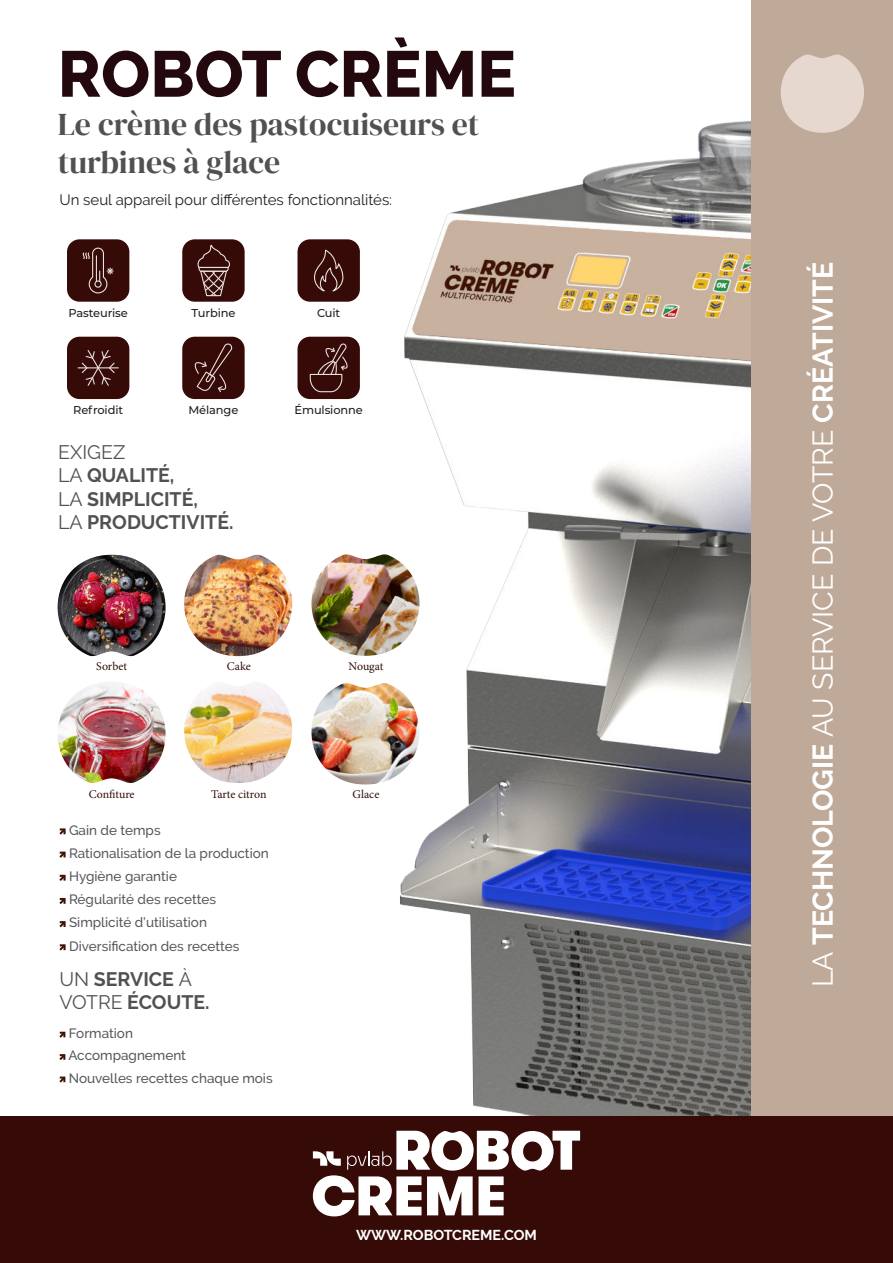
<style>
.page{position:relative;width:893px;height:1263px;background:#fff}
.page>*{position:absolute;margin:0;border:0;box-sizing:border-box;transform-origin:0 0}
.t1{font:800 64.65px "Raleway";color:#23090e}
.t2{font:31.8px/38.1px "DM Serif Display";color:#505252}
.t3{font:700 28.5px "Raleway";color:#fff}
.t4{font:700 19.5px/23.4px "Raleway";color:#505252}
.t5{font:15px "Raleway";color:#231f20}
.t6{font:700 14.25px "Raleway";color:#fff}
.t7{font:500 13.5px/23.1px "Raleway";color:#57585a}
.t8{font:11.85px "Minion Pro";color:#320d0a}
.t9{font:500 11.4px "Montserrat";letter-spacing:-.01em;color:#231f20}
.s1{font-weight:400}
</style>
<div class="page">
<img style="left:369px;top:71px;width:383px;height:1045px">
<div style="left:752px;top:0;width:141px;height:1116px;background:#bfaa99"></div>
<div style="left:0;top:1116px;width:893px;height:147px;background:#360a07"></div>
<svg style="left:313px;top:1131px;width:267px;height:85px"></svg>
<svg style="left:781px;top:54px;width:83px;height:79px"></svg>
<svg style="left:59px;top:828px;width:7px;height:7px"></svg>
<svg style="left:59px;top:851px;width:7px;height:7px"></svg>
<svg style="left:59px;top:874px;width:7px;height:7px"></svg>
<svg style="left:59px;top:898px;width:7px;height:6px"></svg>
<svg style="left:59px;top:921px;width:7px;height:7px"></svg>
<svg style="left:59px;top:944px;width:7px;height:7px"></svg>
<svg style="left:59px;top:1031px;width:7px;height:7px"></svg>
<svg style="left:59px;top:1054px;width:7px;height:6px"></svg>
<svg style="left:59px;top:1076px;width:7px;height:7px"></svg>
<img style="left:58px;top:555px;width:108px;height:102px">
<img style="left:184px;top:555px;width:108px;height:101px">
<img style="left:311px;top:554px;width:108px;height:102px">
<img style="left:58px;top:682px;width:108px;height:101px">
<img style="left:184px;top:682px;width:108px;height:101px">
<img style="left:311px;top:681px;width:108px;height:103px">
<div style="left:297px;top:337px;width:63px;height:62px;background:#360a07;border-radius:13px"></div>
<svg style="left:309px;top:343px;width:39px;height:50px"></svg>
<div style="left:67px;top:239px;width:62px;height:63px;background:#360a07;border-radius:13px"></div>
<svg style="left:82px;top:247px;width:32px;height:47px"></svg>
<div style="left:182px;top:239px;width:63px;height:63px;background:#360a07;border-radius:13px"></div>
<svg style="left:197px;top:244px;width:33px;height:53px"></svg>
<div style="left:297px;top:239px;width:63px;height:63px;background:#360a07;border-radius:13px"></div>
<svg style="left:314px;top:249px;width:30px;height:43px"></svg>
<div style="left:67px;top:337px;width:62px;height:62px;background:#360a07;border-radius:13px"></div>
<svg style="left:78px;top:350px;width:40px;height:36px"></svg>
<div style="left:182px;top:337px;width:63px;height:62px;background:#360a07;border-radius:13px"></div>
<svg style="left:194px;top:343px;width:38px;height:50px"></svg>
<h1 class="t1" style="left:58px;top:38px;width:460px">ROBOT CRÈME</h1>
<h2 class="t2" style="left:58px;top:107px;width:423px">Le crème des pastocuiseurs et turbines à glace</h2>
<p class="t5" style="left:59px;top:191px;width:334px">Un seul appareil pour différentes fonctionnalités:</p>
<p class="t9" style="left:69px;top:306px;width:61px">Pasteurise</p>
<p class="t9" style="left:191px;top:306px;width:45px">Turbine</p>
<p class="t9" style="left:317px;top:306px;width:25px">Cuit</p>
<p class="t9" style="left:73px;top:404px;width:52px">Refroidit</p>
<p class="t9" style="left:188px;top:404px;width:51px">Mélange</p>
<p class="t9" style="left:294px;top:404px;width:70px">Émulsionne</p>
<h3 class="t4" style="left:58px;top:439px;width:177px"><span class="s1">EXIGEZ<br>LA</span> QUALITÉ,<br><span class="s1">LA</span> SIMPLICITÉ,<br><span class="s1">LA</span> PRODUCTIVITÉ.</h3>
<p class="t8" style="left:96px;top:662px;width:32px">Sorbet</p>
<p class="t8" style="left:227px;top:662px;width:26px">Cake</p>
<p class="t8" style="left:349px;top:662px;width:36px">Nougat</p>
<p class="t8" style="left:89px;top:789px;width:47px">Confiture</p>
<p class="t8" style="left:211px;top:789px;width:57px">Tarte citron</p>
<p class="t8" style="left:353px;top:789px;width:28px">Glace</p>
<p class="t7" style="left:69px;top:820px;width:201px">Gain de temps<br>Rationalisation de la production<br>Hygiène garantie<br>Régularité des recettes<br>Simplicité d’utilisation<br>Diversification des recettes</p>
<h3 class="t4" style="left:59px;top:966px;width:152px"><span class="s1">UN</span> SERVICE <span class="s1">À<br>VOTRE</span> ÉCOUTE.</h3>
<p class="t7" style="left:68px;top:1023px;width:206px;line-height:22.5px">Formation<br>Accompagnement<br>Nouvelles recettes chaque mois</p>
<p class="t6" style="left:356px;top:1227px;width:182px">WWW.ROBOTCREME.COM</p>
<h3 class="t3" style="left:807px;top:987px;width:727px;rotate:-90deg"><span class="s1">LA</span> TECHNOLOGIE <span class="s1">AU SERVICE DE VOTRE</span> CRÉATIVITÉ</h3>
</div>
